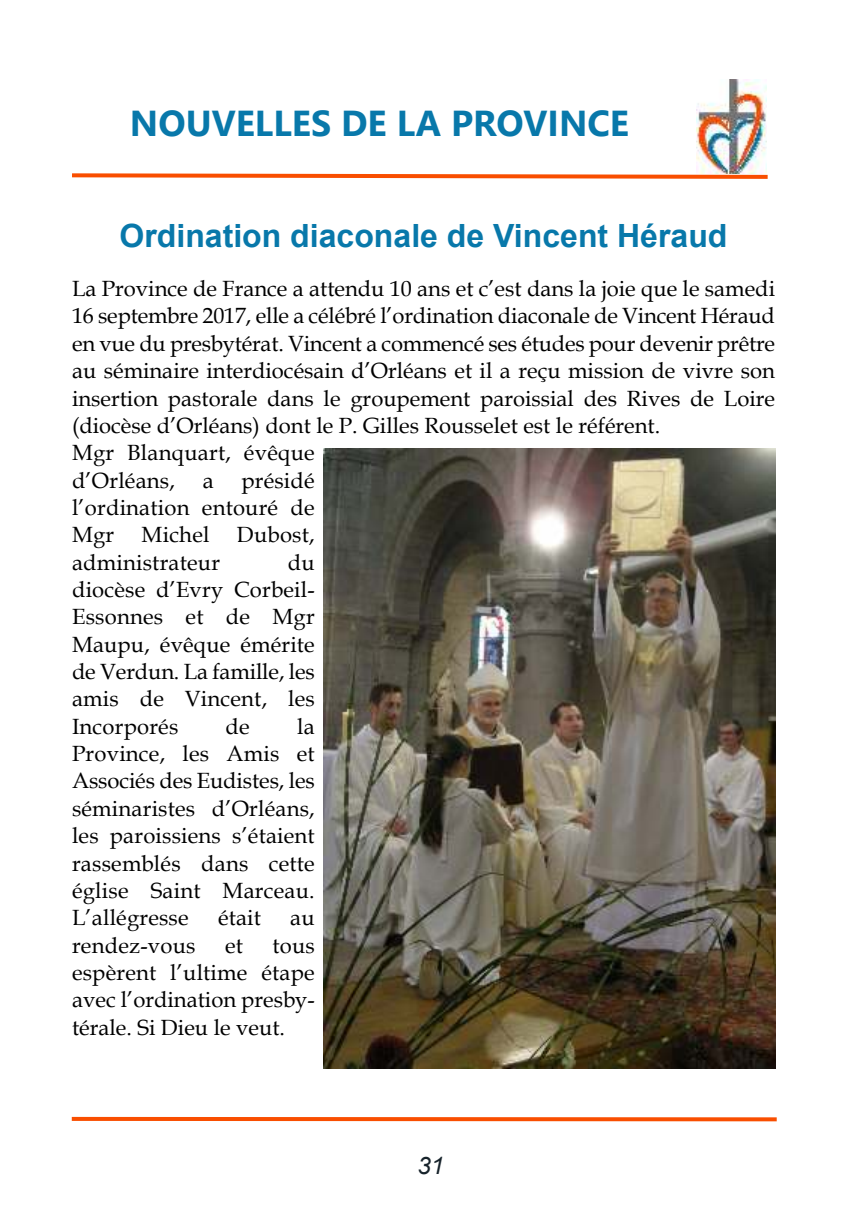
<style>
.page{position:relative;width:862px;height:1214px;background:#fff}
.page>*{position:absolute;margin:0;border:0;box-sizing:border-box;transform-origin:0 0}
.t1{font:700 36px "Segoe UI";color:#0878aa}
.t2{font:700 32px "Arial";color:#0878aa}
.t3{font:italic 24px "Arial";color:#17232b}
.t4{font:22px/27.4px "Book Antiqua";color:#000;text-align:justify}
</style>
<div class="page">
<img style="left:696px;top:79px;width:70px;height:92px">
<svg style="left:72px;top:171px;width:696px;height:8px"></svg>
<svg style="left:74px;top:1116px;width:700px;height:5px;fill:#f94e00"></svg>
<img style="left:324px;top:448px;width:451px;height:620px">
<h1 class="t1" style="left:130px;top:110px;width:500px">NOUVELLES DE LA PROVINCE</h1>
<h2 class="t2" style="left:120px;top:224px;width:609px">Ordination diaconale de Vincent Héraud</h2>
<p class="t4" style="left:72px;top:277px;width:704px;text-align:left">La Province de France a attendu 10 ans et c’est dans la joie que le samedi 16 septembre 2017, elle a célébré l’ordination diaconale de Vincent Héraud en vue du presbytérat. Vincent a commencé ses études pour devenir prêtre au séminaire interdiocésain d’Orléans et il a reçu mission de vivre son insertion pastorale dans le groupement paroissial des Rives de Loire (diocèse d’Orléans) dont le P. Gilles Rousselet est le référent.<br>Mgr Blanquart, évêque<br>d’Orléans,</p>
<p class="t4" style="left:72px;top:469px;width:244px;text-indent:169px">présidé l’ordination entouré de Mgr Michel Dubost, administrateur</p>
<p class="t4" style="left:203px;top:469px;width:12px">a</p>
<p class="t4" style="left:72px;top:551px;width:244px;text-indent:216px">du diocèse d’Evry Corbeil-Essonnes et de Mgr Maupu, évêque émérite de Verdun. La famille, les amis de Vincent, les Incorporés</p>
<p class="t4" style="left:72px;top:715px;width:244px;text-indent:225px">la Province, les Amis et Associés des Eudistes, les séminaristes d’Orléans, les paroissiens s’étaient rassemblés dans cette église Saint Marceau.<br>L’allégresse</p>
<p class="t4" style="left:226px;top:715px;width:26px">de</p>
<p class="t4" style="left:218px;top:906px;width:45px">était</p>
<p class="t4" style="left:290px;top:906px;width:26px">au</p>
<p class="t4" style="left:72px;top:933px;width:125px">rendez-vous</p>
<p class="t4" style="left:225px;top:933px;width:19px">et</p>
<p class="t4" style="left:72px;top:933px;width:244px;text-indent:200px">tous espèrent l’ultime étape avec l’ordination presby&shy;térale. Si Dieu le veut.</p>
<p class="t3" style="left:417px;top:1156px;width:28px">31</p>
</div>
